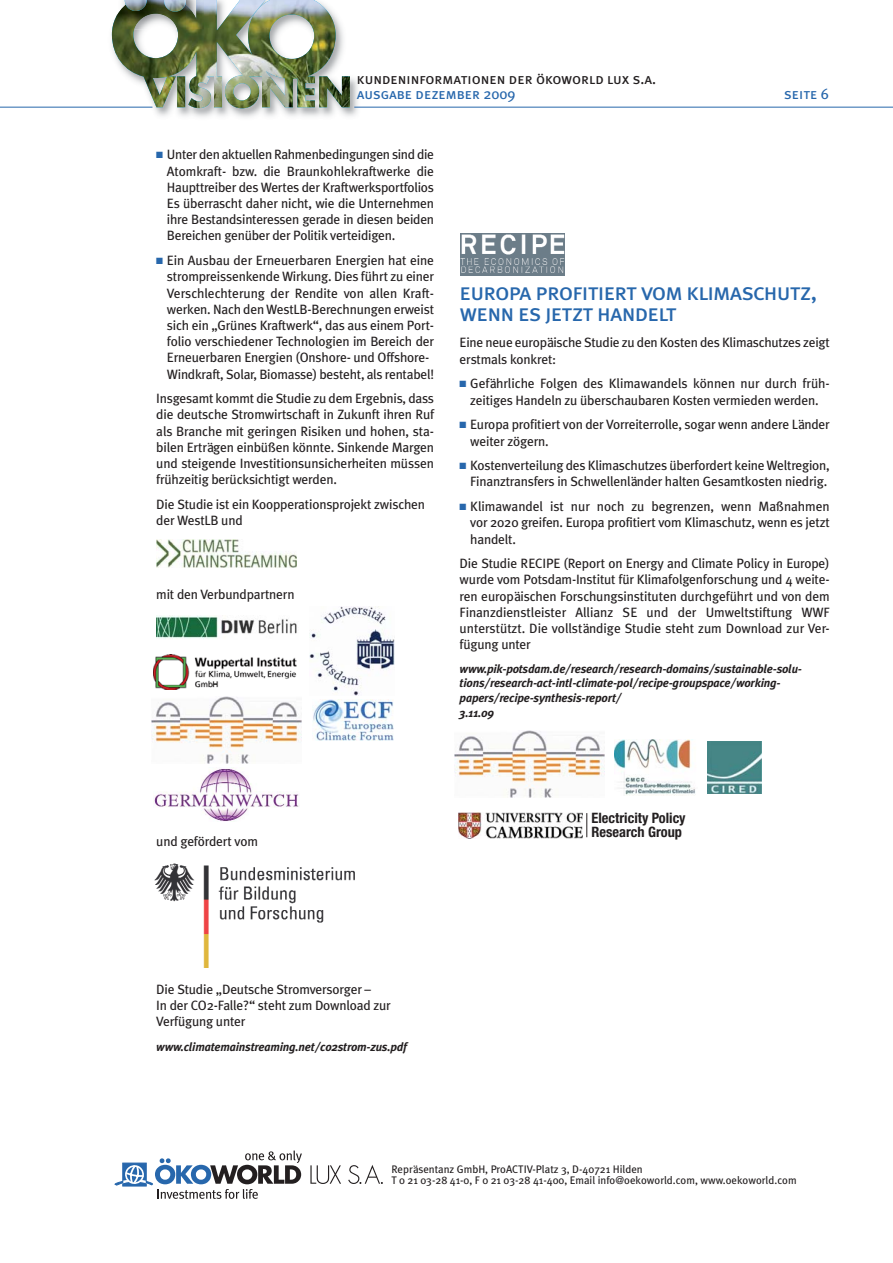
<style>
.page{position:relative;width:893px;height:1263px;background:#fff}
.page>*{position:absolute;margin:0;border:0;box-sizing:border-box;transform-origin:0 0}
.t1{font:24px/21px "Meta Plus Book Caps";letter-spacing:-.035em;color:#2767ac}
.t2{font:15px/15px "Meta Plus Book Caps";color:#231f20}
.t3{font:15px "Meta Plus Book Caps";color:#2767ac}
.t4{font:700 condensed 14.4px/13.2px "Helvetica Neue";color:#231f20}
.t5{font:13.5px/16.2px "Meta Plus";letter-spacing:-.015em;color:#231f20}
.t6{font:italic 700 12px/14.4px "Meta Plus";letter-spacing:-.015em;color:#231f20}
.t7{font:10.95px/10.9px "Meta Plus";color:#231f20}
.s1{color:#2767ac}
.s2{font-family:"Meta Plus";color:#2767ac}
.s3{font-family:"Meta Plus"}
</style>
<div class="page">
<img style="left:106px;top:32px;width:259px;height:85px">
<img style="left:112px;top:0;width:238px;height:108px">
<img style="left:125px;top:0;width:61px;height:12px">
<hr style="left:0;top:107px;width:152px;height:1px;background:#2767ac">
<hr style="left:354px;top:107px;width:538px;height:1px;background:#2767ac">
<svg style="left:310px;top:1165px;width:31px;height:19px"></svg>
<svg style="left:348px;top:1165px;width:35px;height:19px"></svg>
<svg style="left:115px;top:1150px;width:187px;height:49px"></svg>
<img style="left:460px;top:234px;width:104px;height:41px">
<img style="left:157px;top:540px;width:139px;height:27px">
<img style="left:157px;top:616px;width:140px;height:23px">
<img style="left:154px;top:654px;width:143px;height:35px">
<img style="left:151px;top:697px;width:150px;height:67px">
<img style="left:454px;top:731px;width:150px;height:67px">
<img style="left:458px;top:812px;width:124px;height:26px">
<img style="left:614px;top:740px;width:82px;height:56px">
<img style="left:707px;top:741px;width:54px;height:52px">
<img style="left:154px;top:768px;width:145px;height:53px">
<img style="left:155px;top:863px;width:200px;height:104px">
<img style="left:310px;top:607px;width:84px;height:88px">
<img style="left:312px;top:699px;width:82px;height:41px">
<svg style="left:586px;top:813px;width:1px;height:24px"></svg>
<p class="t2" style="left:357px;top:71px;width:301px">kundeninformationen der ökoworld lux s.a. <span class="s1">ausgabe dezember</span> <span class="s2">2009</span></p>
<p class="t3" style="left:784px;top:85px;width:46px">seite <span class="s3">6</span></p>
<p class="t5" style="left:167px;top:148px;width:269px;text-align:justify;text-indent:-11px"><span class="s1">■</span> Unter den aktuellen Rahmenbedingungen sind die Atomkraft- bzw. die Braunkohlekraftwerke die Haupttreiber des Wertes der Kraft werksportfolios Es überrascht daher nicht, wie die Unternehmen ihre Bestandsinteressen gerade in diesen beiden Bereichen genüber der Politik verteidigen.</p>
<p class="t5" style="left:167px;top:253px;width:269px;text-indent:-11px"><span class="s1">■</span> Ein Ausbau der Erneuerbaren Energien hat eine strompreissenkende Wirkung. Dies führt zu einer Verschlechterung der Rendite von allen Kraft&shy;werken. Nach den WestLB-Berechnungen erweist sich ein „Grünes Kraftwerk“, das aus einem Port&shy;folio verschiedener Technologien im Bereich der Erneuerbaren Energien (Onshore- und Offshore-Windkraft, Solar, Biomasse) besteht, als rentabel!</p>
<p class="t5" style="left:156px;top:391px;width:279px;text-align:justify">Insgesamt kommt die Studie zu dem Ergebnis, dass die deutsche Stromwirtschaft in Zukunft ihren Ruf als Branche mit geringen Risiken und hohen, sta&shy;bilen Erträgen einbüßen könnte. Sinkende Margen und steigende Investitionsunsicherheiten müssen frühzeitig berücksichtigt werden.</p>
<p class="t5" style="left:156px;top:497px;width:270px">Die Studie ist ein Koopperationsprojekt zwischen der WestLB und</p>
<p class="t5" style="left:156px;top:587px;width:140px">mit den Verbundpartnern</p>
<h1 class="t1" style="left:459px;top:281px;width:359px">europa profitiert vom klimaschutz, wenn es jetzt handelt</h1>
<p class="t5" style="left:459px;top:336px;width:371px">Eine neue europäische Studie zu den Kosten des Klimaschutzes zeigt erstmals konkret:</p>
<p class="t5" style="left:459px;top:377px;width:371px;text-align:center"><span class="s1">■</span> Gefährliche Folgen des Klimawandels können nur durch früh&shy;zeitiges Handeln zu überschaubaren Kosten vermieden werden.</p>
<p class="t5" style="left:470px;top:417px;width:361px;text-indent:-11px"><span class="s1">■</span> Europa profitiert von der Vorreiterrolle, sogar wenn andere Länder weiter zögern.</p>
<p class="t5" style="left:459px;top:458px;width:371px;text-align:right"><span class="s1">■</span> Kostenverteilung des Klimaschutzes überfordert keine Weltregion,<br>Finanztransfers in Schwellenländer halten Gesamtkosten niedrig.</p>
<p class="t5" style="left:470px;top:499px;width:361px;text-align:justify;text-indent:-11px"><span class="s1">■</span> Klimawandel ist nur noch zu begrenzen, wenn Maßnahmen vor 2020 greifen. Europa profitiert vom Klimaschutz, wenn es jetzt handelt.</p>
<p class="t5" style="left:459px;top:556px;width:371px;text-align:justify">Die Studie RECIPE (Report on Energy and Climate Policy in Europe) wurde vom Potsdam-Institut für Klimafolgenforschung und 4 weite - ren europäischen Forschungsinstituten durchgeführt und von dem Finanzdienstleister Allianz SE und der Umweltstiftung WWF unter stützt. Die vollständige Studie steht zum Download zur Ver&shy;fügung unter</p>
<p class="t6" style="left:459px;top:662px;width:344px">www.pik-potsdam.de/research/research-domains/sustainable-solu&shy;tions/research-act-intl-climate-pol/recipe-groupspace/working&shy;papers/recipe-synthesis-report/</p>
<p class="t6" style="left:459px;top:707px;width:36px">3.11.09</p>
<p class="t5" style="left:156px;top:834px;width:103px">und gefördert vom</p>
<p class="t4" style="left:591px;top:813px;width:95px">Electricity Policy<br>Research Group</p>
<p class="t5" style="left:156px;top:982px;width:236px">Die Studie „Deutsche Stromversorger –<br>In der CO2-Falle?“ steht zum Download zur<br>Verfügung unter</p>
<p class="t6" style="left:156px;top:1040px;width:252px">www.climatemainstreaming.net/co2strom-zus.pdf</p>
<p class="t7" style="left:391px;top:1164px;width:406px">Repräsentanz GmbH, ProACTIV-Platz 3, D-40721 Hilden<br>T 0 21 03-28 41-0, F 0 21 03-28 41-400, Email info@oekoworld.com, www.oekoworld.com</p>
</div>
